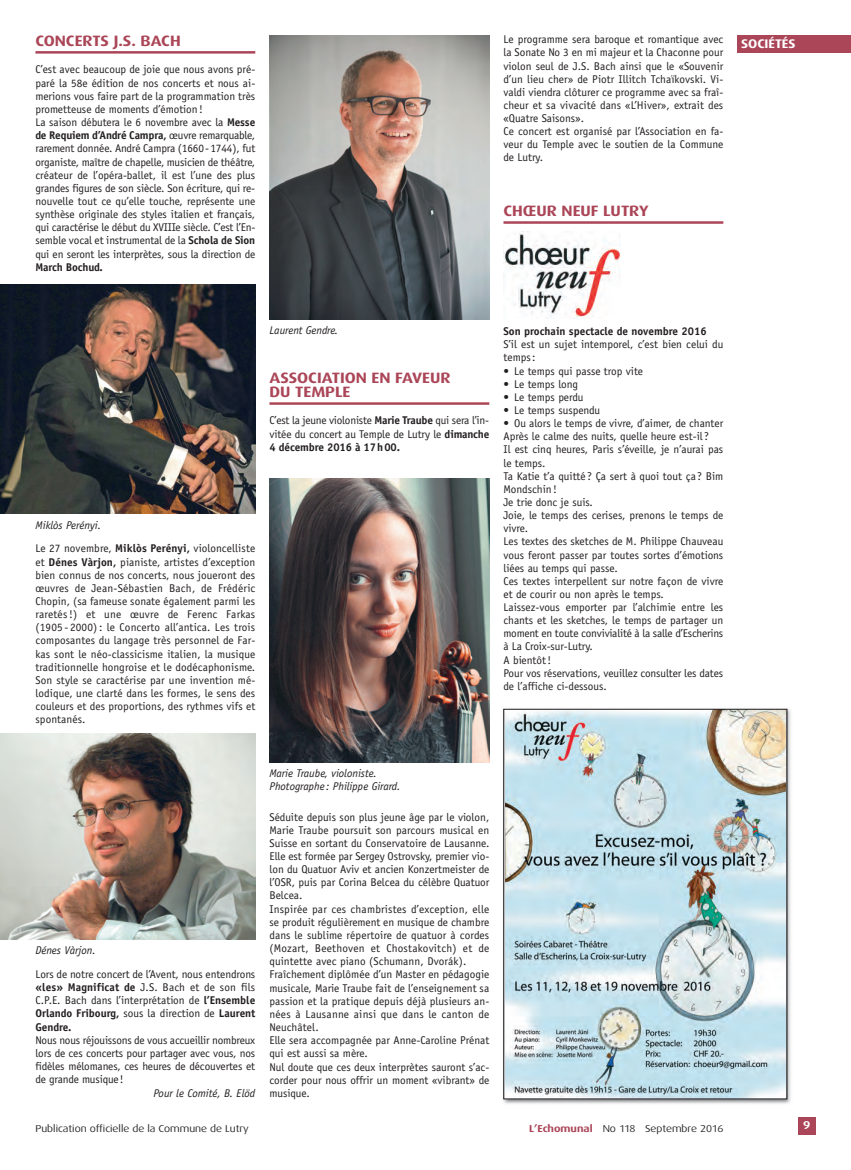
<style>
.page{position:relative;width:851px;height:1170px;background:#fff}
.page>*{position:absolute;margin:0;border:0;box-sizing:border-box;transform-origin:0 0}
.t1{font:700 15px/14.4px "Dax Wide";color:#ab4658}
.t2{font:700 12.5px "Dax Wide";color:#fff}
.t3{font:11.25px/13.1px "Officina Sans";color:#231f20}
.t4{font:italic 11.25px/13.1px "Officina Sans";color:#231f20}
.t5{font:700 11.25px "Officina Sans";color:#231f20}
.t6{font:700 11.25px "Dax Wide";color:#fff}
.t7{font:10px "Dax Wide";color:#231f20}
.s1{font-weight:700}
.s2{font-weight:700;color:#ab4658}
</style>
<div class="page">
<div style="left:797px;top:1116px;width:18px;height:18px;background:#ab4658"></div>
<div style="left:737px;top:35px;width:113px;height:18px;background:#ab4658"></div>
<img style="left:503px;top:708px;width:288px;height:396px">
<img style="left:505px;top:711px;width:280px;height:385px">
<div style="left:503px;top:709px;width:284px;height:389px;border:1px solid #231f20"></div>
<hr style="left:503px;top:221px;width:220px;height:3px;background:#ab4658">
<img style="left:503px;top:231px;width:117px;height:87px">
<hr style="left:269px;top:402px;width:220px;height:3px;background:#ab4658">
<img style="left:269px;top:478px;width:220px;height:284px">
<img style="left:269px;top:35px;width:220px;height:284px">
<hr style="left:35px;top:51px;width:220px;height:3px;background:#ab4658">
<img style="left:0;top:284px;width:255px;height:229px">
<img style="left:0;top:733px;width:255px;height:206px">
<h1 class="t1" style="left:35px;top:33px;width:147px">CONCERTS J.S. BACH</h1>
<p class="t3" style="left:35px;top:64px;width:221px">C’est avec beaucoup de joie que nous avons pré&shy;paré la 58e édition de nos concerts et nous ai&shy;merions vous faire part de la programmation très prometteuse de moments d’émotion!<br>La saison débutera le 6 novembre avec la <span class="s1">Messe de Requiem d’André Campra,</span> œuvre remarquable, rarement donnée. André Campra (1660-1744), fut organiste, maître de chapelle, musicien de théâtre, créateur de l’opéra-ballet, il est l’une des plus grandes figures de son siècle. Son écriture, qui re&shy;nouvelle tout ce qu’elle touche, représente une synthèse originale des styles italien et français, qui caractérise le début du XVIIIe siècle. C’est l’En&shy;semble vocal et instrumental de la <span class="s1">Schola de Sion </span>qui en seront les interprètes, sous la direction de</p>
<p class="t5" style="left:35px;top:262px;width:69px">March Bochud.</p>
<p class="t3" style="left:503px;top:34px;width:221px">Le programme sera baroque et romantique avec la Sonate No 3 en mi majeur et la Chaconne pour violon seul de J.S. Bach ainsi que le «Souvenir d’un lieu cher» de Piotr Illitch Tchaïkovski. Vi&shy;valdi viendra clôturer ce programme avec sa fraî&shy;cheur et sa vivacité dans «L’Hiver», extrait des «Quatre Saisons».<br>Ce concert est organisé par l’Association en fa&shy;veur du Temple avec le soutien de la Commune de Lutry.</p>
<h1 class="t1" style="left:503px;top:203px;width:147px">CHŒUR NEUF LUTRY</h1>
<p class="t2" style="left:741px;top:37px;width:56px">SOCIÉTÉS</p>
<p class="t2" style="left:741px;top:37px;width:67px">PAROISSES</p>
<p class="t4" style="left:269px;top:324px;width:70px">Laurent Gendre.</p>
<h1 class="t1" style="left:269px;top:370px;width:182px">ASSOCIATION EN FAVEUR<br>DU TEMPLE</h1>
<p class="t3" style="left:269px;top:415px;width:221px;text-align:justify">C’est la jeune violoniste <span class="s1">Marie Traube</span> qui sera l’in&shy;vitée du concert au Temple de Lutry le <span class="s1">dimanche 4 décembre 2016 à 17h00.</span></p>
<p class="t4" style="left:35px;top:519px;width:67px">Miklòs Perényi.</p>
<p class="t3" style="left:35px;top:543px;width:221px;text-align:justify">Le 27 novembre, <span class="s1">Miklòs Perényi,</span> violoncelliste et <span class="s1">Dénes Vàrjon,</span> pianiste, artistes d’exception bien connus de nos concerts, nous joueront des œuvres de Jean-Sébastien Bach, de Frédéric Chopin, (sa fameuse sonate également parmi les raretés !) et une œuvre de Ferenc Farkas (1905 - 2000) : le Concerto all’antica. Les trois composantes du langage très personnel de Far&shy;kas sont le néo-classicisme italien, la musique traditionnelle hongroise et le dodécaphonisme.<br>Son style se caractérise par une invention mé&shy;lodique, une clarté dans les formes, le sens des couleurs et des proportions, des rythmes vifs et spontanés.</p>
<p class="t5" style="left:503px;top:327px;width:204px">Son prochain spectacle de novembre 2016</p>
<p class="t3" style="left:503px;top:339px;width:221px">S’il est un sujet intemporel, c’est bien celui du temps:</p>
<p class="t3" style="left:503px;top:365px;width:141px">• Le temps qui passe trop vite</p>
<p class="t3" style="left:503px;top:378px;width:76px">• Le temps long</p>
<p class="t3" style="left:503px;top:391px;width:82px">• Le temps perdu</p>
<p class="t3" style="left:503px;top:404px;width:98px">• Le temps suspendu</p>
<p class="t3" style="left:503px;top:417px;width:221px">• Ou alors le temps de vivre, d’aimer, de chanter Après le calme des nuits, quelle heure est-il?<br>Il est cinq heures, Paris s’éveille, je n’aurai pas le temps.<br>Ta Katie t’a quitté? Ça sert à quoi tout ça? Bim Mondschin!<br>Je trie donc je suis.<br>Joie, le temps des cerises, prenons le temps de vivre.<br>Les textes des sketches de M. Philippe Chauveau vous feront passer par toutes sortes d’émotions liées au temps qui passe.<br>Ces textes interpellent sur notre façon de vivre et de courir ou non après le temps.<br>Laissez-vous emporter par l’alchimie entre les chants et les sketches, le temps de partager un moment en toute convivialité à la salle d’Escherins à La Croix-sur-Lutry.<br>A bientôt!<br>Pour vos réservations, veuillez consulter les dates de l’affiche ci-dessous.</p>
<p class="t4" style="left:35px;top:944px;width:62px">Dénes Vàrjon.</p>
<p class="t3" style="left:35px;top:968px;width:221px;text-align:justify">Lors de notre concert de l’Avent, nous entendrons <span class="s1">«les» Magnificat de</span> J.S. Bach et de son fils C.P.E. Bach dans l’interprétation de <span class="s1">l’Ensemble Orlando Fribourg,</span> sous la direction de <span class="s1">Laurent Gendre.</span></p>
<p class="t3" style="left:35px;top:1034px;width:221px;text-align:justify">Nous nous réjouissons de vous accueillir nombreux lors de ces concerts pour partager avec vous, nos fidèles mélomanes, ces heures de découvertes et de grande musique!</p>
<p class="t4" style="left:153px;top:1087px;width:103px">Pour le Comité, B. Elöd</p>
<p class="t4" style="left:269px;top:767px;width:132px">Marie Traube, violoniste.<br>Photographe: Philippe Girard.</p>
<p class="t3" style="left:269px;top:811px;width:221px">Séduite depuis son plus jeune âge par le violon, Marie Traube poursuit son parcours musical en Suisse en sortant du Conservatoire de Lausanne.<br>Elle est formée par Sergey Ostrovsky, premier vio&shy;lon du Quatuor Aviv et ancien Konzertmeister de l’OSR, puis par Corina Belcea du célèbre Quatuor Belcea.<br>Inspirée par ces chambristes d’exception, elle se produit régulièrement en musique de chambre dans le sublime répertoire de quatuor à cordes (Mozart, Beethoven et Chostakovitch) et de quintette avec piano (Schumann, Dvorák).<br>Fraîchement diplômée d’un Master en pédagogie musicale, Marie Traube fait de l’enseignement sa passion et la pratique depuis déjà plusieurs an&shy;nées à Lausanne ainsi que dans le canton de Neuchâtel.<br>Elle sera accompagnée par Anne-Caroline Prénat qui est aussi sa mère.<br>Nul doute que ces deux interprètes sauront s’ac&shy;corder pour nous offrir un moment «vibrant» de musique.</p>
<p class="t7" style="left:35px;top:1122px;width:215px">Publication officielle de la Commune de Lutry</p>
<p class="t7" style="left:529px;top:1122px;width:196px"><span class="s2">L’Echomunal</span> No 118 Septembre 2016</p>
<p class="t6" style="left:802px;top:1118px;width:9px">9</p>
</div>
